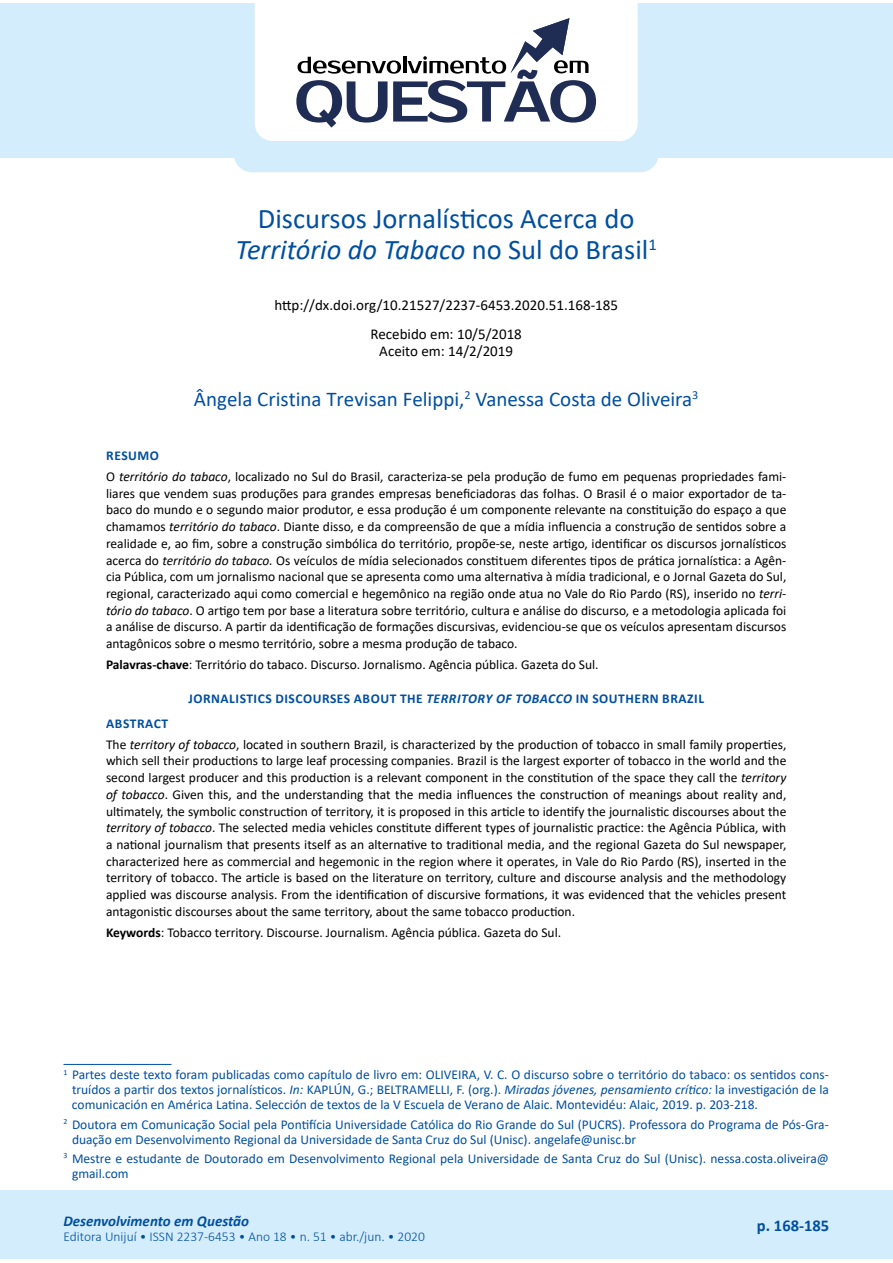
<style>
.page{position:relative;width:893px;height:1263px;background:#fff}
.page>*{position:absolute;margin:0;border:0;box-sizing:border-box;transform-origin:0 0}
.t1{font:28.5px/31.7px "Calibri";color:#004f9f;text-align:center}
.t2{font:21px "Calibri";color:#004f9f}
.t3{font:700 16.5px "Calibri";color:#004f9f}
.t4{font:15px/29.4px "Calibri";color:#000;text-align:center}
.t5{font:italic 700 15px "Calibri";color:#004f9f}
.t6{font:13.5px/16.6px "Calibri";color:#000}
.t7{font:13.5px/15px "Calibri";color:#004f9f}
.t8{font:300 13.5px "Calibri";color:#004f9f}
.t9{font:700 13.5px "Calibri";letter-spacing:.04em;color:#004f9f}
.s1{font-style:italic}
.s2{font-weight:700;color:#004f9f}
.s3{font-weight:700}
</style>
<div class="page">
<div style="left:0;top:3px;width:893px;height:154px;background:#d4edfc"></div>
<div style="left:0;top:1191px;width:893px;height:68px;background:#d4edfc"></div>
<div style="left:234px;top:3px;width:425px;height:169px;background:#d4edfc;border-radius:18px"></div>
<div style="left:255px;top:3px;width:383px;height:138px;background:#fff"></div>
<svg style="left:296px;top:18px;width:300px;height:110px;background:#c5c8d0"></svg>
<hr style="left:63px;top:1064px;width:108px;height:1px;background:#004f9f">
<h1 class="t1" style="left:236px;top:202px;width:423px">Discursos Jornalísticos Acerca do<br><span class="s1">Território do Tabaco</span> no Sul do Brasil<sup>1</sup></h1>
<p class="t4" style="left:274px;top:290px;width:345px">http://dx.doi.org/10.21527/2237-6453.2020.51.168-185<br>Recebido em: 10/5/2018</p>
<p class="t4" style="left:379px;top:336px;width:135px">Aceito em: 14/2/2019</p>
<h2 class="t2" style="left:194px;top:384px;width:506px">Ângela Cristina Trevisan Felippi,<sup>2</sup> Vanessa Costa de Oliveira<sup>3</sup></h2>
<p class="t6" style="left:106px;top:445px;width:682px;line-height:21px"><span class="s2">RESUMO<br></span>O <span class="s1">território do tabaco</span>, localizado no Sul do Brasil, caracteriza-se pela produção de fumo em pequenas propriedades fami-</p>
<p class="t6" style="left:106px;top:485px;width:682px;text-align:justify">liares que vendem suas produções para grandes empresas beneficiadoras das folhas. O Brasil é o maior exportador de ta&shy;baco do mundo e o segundo maior produtor, e essa produção é um componente relevante na constituição do espaço a que chamamos <span class="s1">território do tabaco</span>. Diante disso, e da compreensão de que a mídia influencia a construção de sentidos sobre a realidade e, ao fim, sobre a construção simbólica do território, propõe-se, neste artigo, identificar os discursos jornalísticos acerca do <span class="s1">território do tabaco.</span> Os veículos de mídia selecionados constituem diferentes tipos de prática jornalística: a Agên&shy;cia Pública, com um jornalismo nacional que se apresenta como uma alternativa à mídia tradicional, e o Jornal Gazeta do Sul, regional, caracterizado aqui como comercial e hegemônico na região onde atua no Vale do Rio Pardo (RS), inserido no <span class="s1">terri&shy;tório do tabaco</span>. O artigo tem por base a literatura sobre território, cultura e análise do discurso, e a metodologia aplicada foi a análise de discurso. A partir da identificação de formações discursivas, evidenciou-se que os veículos apresentam discursos antagônicos sobre o mesmo território, sobre a mesma produção de tabaco.</p>
<p class="t6" style="left:106px;top:656px;width:494px"><span class="s3">Palavras-chave</span>: Território do tabaco. Discurso. Jornalismo. Agência pública. Gazeta do Sul.</p>
<p class="t9" style="left:188px;top:689px;width:517px">JORNALISTICS DISCOURSES ABOUT THE <span class="s1">TERRITORY OF TOBACCO</span> IN SOUTHERN BRAZIL</p>
<p class="t6" style="left:106px;top:712px;width:682px;line-height:21px"><span class="s2">ABSTRACT<br></span>The <span class="s1">territory of tobacco</span>, located in southern Brazil, is characterized by the production of tobacco in small family properties,</p>
<p class="t6" style="left:106px;top:752px;width:682px;text-align:justify">which sell their productions to large leaf processing companies. Brazil is the largest exporter of tobacco in the world and the second largest producer and this production is a relevant component in the constitution of the space they call the <span class="s1">territory of tobacco</span>. Given this, and the understanding that the media influences the construction of meanings about reality and, ultimately, the symbolic construction of territory, it is proposed in this article to identify the journalistic discourses about the <span class="s1">territory of tobacco</span>. The selected media vehicles constitute different types of journalistic practice: the Agência Pública, with a national journalism that presents itself as an alternative to traditional media, and the regional Gazeta do Sul newspaper, characterized here as commercial and hegemonic in the region where it operates, in Vale do Rio Pardo (RS), inserted in the territory of tobacco. The article is based on the literature on territory, culture and discourse analysis and the methodology applied was discourse analysis. From the identification of discursive formations, it was evidenced that the vehicles present antagonistic discourses about the same territory, about the same tobacco production.</p>
<p class="t6" style="left:106px;top:923px;width:457px"><span class="s3">Keywords</span>: Tobacco territory. Discourse. Journalism. Agência pública. Gazeta do Sul.</p>
<p class="t7" style="left:72px;top:1067px;width:758px;text-align:justify;text-indent:-8px"><sup>1</sup> Partes deste texto foram publicadas como capítulo de livro em: OLIVEIRA, V. C. O discurso sobre o território do tabaco: os sentidos cons&shy;truídos a partir dos textos jornalísticos. <span class="s1">In:</span> KAPLÚN, G.; BELTRAMELLI, F. (org.). <span class="s1">Miradas jóvenes, pensamiento crítico:</span> la investigación de la comunicación en América Latina. Selección de textos de la V Escuela de Verano de Alaic. Montevidéu: Alaic, 2019. p. 203-218.</p>
<p class="t7" style="left:72px;top:1116px;width:758px;text-indent:-8px"><sup>2</sup> Doutora em Comunicação Social pela Pontifícia Universidade Católica do Rio Grande do Sul (PUCRS). Professora do Programa de Pós-Gra&shy;duação em Desenvolvimento Regional da Universidade de Santa Cruz do Sul (Unisc). angelafe@unisc.br</p>
<p class="t7" style="left:72px;top:1150px;width:758px;text-indent:-8px"><sup>3</sup> Mestre e estudante de Doutorado em Desenvolvimento Regional pela Universidade de Santa Cruz do Sul (Unisc). nessa.costa.oliveira@ gmail.com</p>
<p class="t5" style="left:63px;top:1210px;width:235px">R vista Desenvolvimento em Questão</p>
<p class="t8" style="left:63px;top:1228px;width:363px">Editora Unijuí • ISSN 2237-6453 • Ano 18 • n. 51 • abr./jun. • 2020</p>
<p class="t5" style="left:63px;top:1210px;width:187px">Desenvolvimento em Questão</p>
<p class="t3" style="left:757px;top:1214px;width:74px">p. 168-185</p>
<p class="t8" style="left:280px;top:1228px;width:8px">6</p>
<p class="t8" style="left:313px;top:1228px;width:117px">45 out./dez. • 2018</p>
</div>
